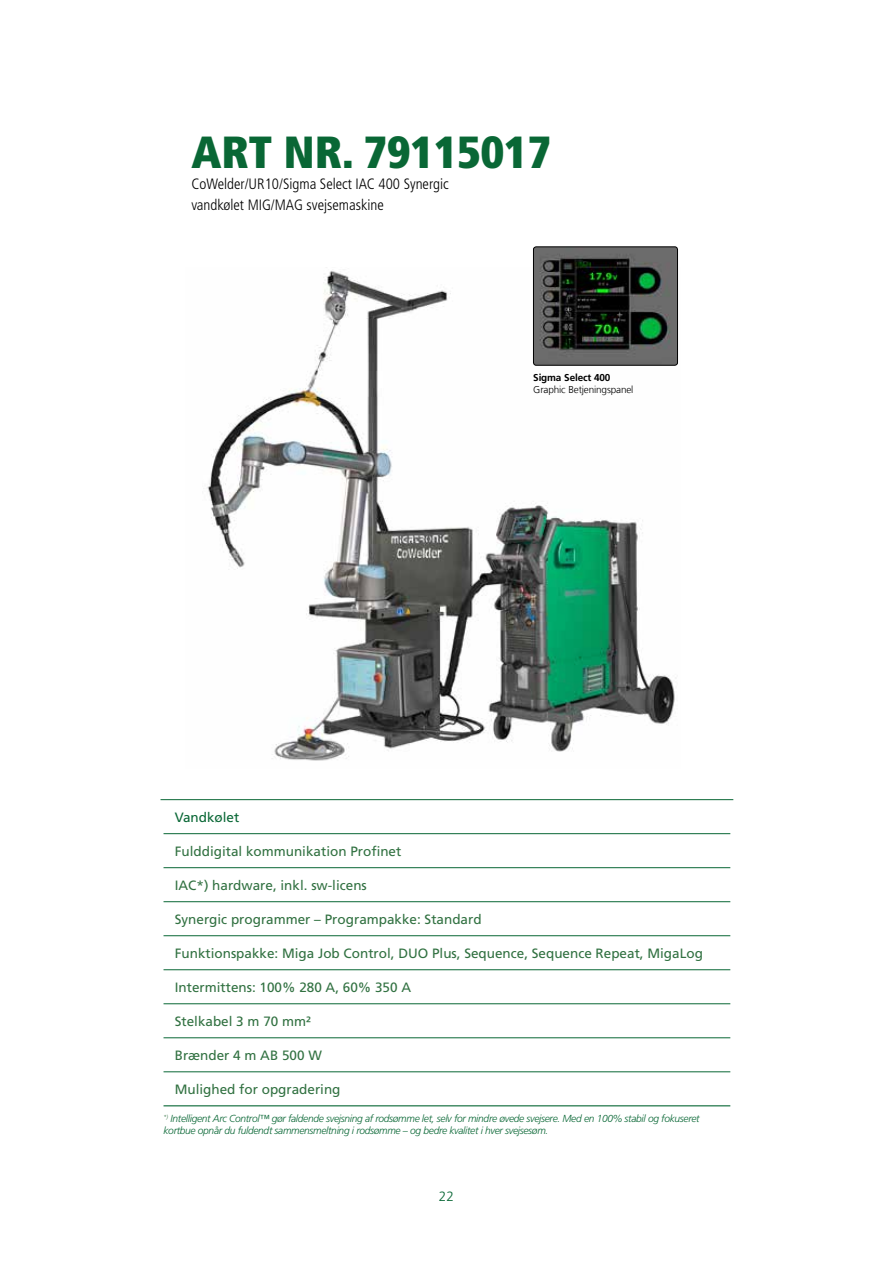
<style>
.page{position:relative;width:893px;height:1263px;background:#fff}
.page>*{position:absolute;margin:0;border:0;box-sizing:border-box;transform-origin:0 0}
.t1{font:900 condensed 45px "Frutiger LT Std";color:#096735}
.t2{font:300 condensed 15px/21px "Frutiger LT Std";color:#000}
.t3{font:13.5px "Frutiger LT Std";color:#317141}
.t4{font:13.5px "Frutiger LT Std";color:#096735}
.t5{font:300 13.5px "Frutiger LT Com";color:#096735}
.t6{font:italic 300 10.2px/12.3px "Frutiger LT Std";letter-spacing:-.03em;color:#096735}
.t7{font:300 10.05px "Frutiger LT Com";letter-spacing:-.015em;color:#000}
.t8{font:700 10.05px "Frutiger LT Pro";letter-spacing:-.015em;color:#000}
</style>
<div class="page">
<img style="left:207px;top:271px;width:471px;height:490px">
<hr style="left:161px;top:799px;width:572px;height:1px;background:#096735">
<hr style="left:164px;top:833px;width:566px;height:1px;background:#096735">
<hr style="left:164px;top:867px;width:566px;height:1px;background:#096735">
<hr style="left:164px;top:901px;width:566px;height:1px;background:#096735">
<hr style="left:164px;top:1105px;width:566px;height:1px;background:#096735">
<hr style="left:164px;top:935px;width:566px;height:1px;background:#096735">
<hr style="left:164px;top:969px;width:566px;height:1px;background:#096735">
<hr style="left:164px;top:1003px;width:566px;height:1px;background:#096735">
<hr style="left:164px;top:1037px;width:566px;height:1px;background:#096735">
<hr style="left:164px;top:1071px;width:566px;height:1px;background:#096735">
<img style="left:533px;top:247px;width:143px;height:118px">
<div style="left:533px;top:247px;width:145px;height:118px;border:1px solid #000;border-radius:3px"></div>
<h1 class="t1" style="left:191px;top:125px;width:361px">ART NR. 79115017</h1>
<p class="t2" style="left:191px;top:173px;width:259px">CoWelder/UR10/Sigma Select IAC 400 Synergic vandkølet MIG/MAG svejsemaskine</p>
<p class="t8" style="left:533px;top:371px;width:79px">Sigma Select 400</p>
<p class="t7" style="left:533px;top:383px;width:102px">Graphic Betjeningspanel</p>
<p class="t4" style="left:175px;top:809px;width:66px">Vandkølet</p>
<p class="t3" style="left:175px;top:843px;width:228px">Fulddigital kommunikation Profinet</p>
<p class="t3" style="left:175px;top:877px;width:194px">IAC*) hardware, inkl. sw-licens</p>
<p class="t3" style="left:175px;top:911px;width:308px">Synergic programmer – Programpakke: Standard</p>
<p class="t3" style="left:175px;top:945px;width:530px">Funktionspakke: Miga Job Control, DUO Plus, Sequence, Sequence Repeat, MigaLog</p>
<p class="t3" style="left:175px;top:979px;width:238px">Intermittens: 100% 280 A, 60% 350 A</p>
<p class="t3" style="left:175px;top:1013px;width:138px">Stelkabel 3 m 70 mm²</p>
<p class="t3" style="left:175px;top:1047px;width:149px">Brænder 4 m AB 500 W</p>
<p class="t3" style="left:175px;top:1081px;width:167px">Mulighed for opgradering</p>
<p class="t6" style="left:164px;top:1112px;width:538px"><sup>*)</sup> Intelligent Arc Control™ gør faldende svejsning af rodsømme let, selv for mindre øvede svejsere. Med en 100% stabil og fokuseret kortbue opnår du fuldendt sammensmeltning i rodsømme – og bedre kvalitet i hver svejsesøm.</p>
<p class="t5" style="left:439px;top:1188px;width:17px">22</p>
</div>
